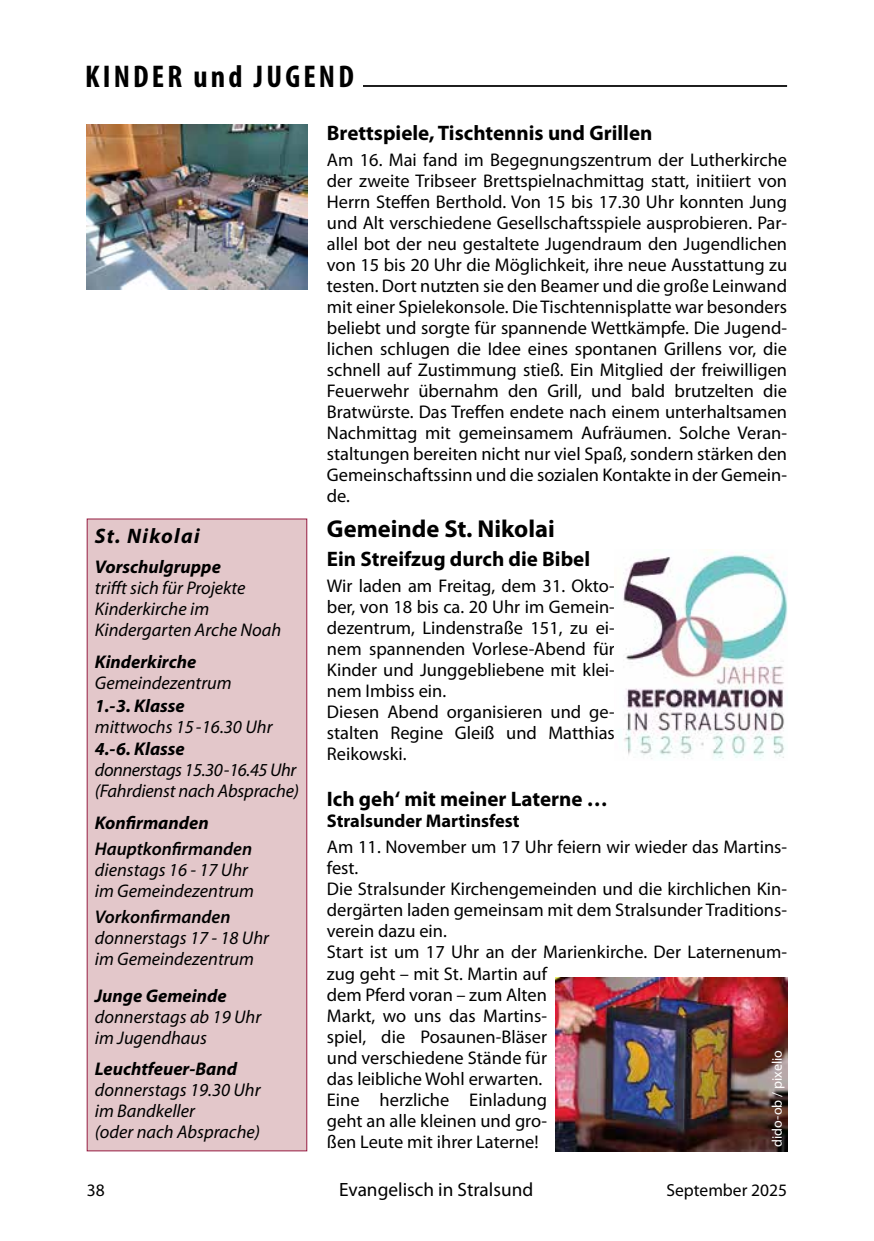
<style>
.page{position:relative;width:874px;height:1241px;background:#fff}
.page>*{position:absolute;margin:0;border:0;box-sizing:border-box;transform-origin:0 0}
.t1{font:700 condensed 31.5px "Myriad Pro";letter-spacing:.1em;color:#000}
.t2{font:700 24.5px "Myriad Pro";color:#000}
.t3{font:700 21px "Myriad Pro";color:#000}
.t4{font:italic 700 21px "Myriad Pro";letter-spacing:.06em;color:#000}
.t5{font:19.25px "Myriad Pro";color:#000}
.t6{font:18.38px/21px "Myriad Pro";color:#000}
.t7{font:italic 18.38px/21px "Myriad Pro";color:#000}
.t8{font:italic 700 18.38px "Myriad Pro";color:#000}
.t9{font:italic 18.38px/21px "Myriad Pro";letter-spacing:-.02em;color:#000}
.t10{font:italic 600 18.38px "Myriad Pro";color:#000}
.t11{font:700 18.38px "Myriad Pro";color:#000}
.t12{font:17.5px "Myriad Pro";color:#000}
.t13{font:14px "Myriad Pro";color:#fff}
</style>
<div class="page">
<hr style="left:363px;top:85px;width:423px;height:2px;background:#000">
<div style="left:87px;top:519px;width:219px;height:631px;background:#e3c7ca"></div>
<div style="left:87px;top:518px;width:220px;height:632px;border:1px solid #971e43"></div>
<img style="left:623px;top:549px;width:163px;height:210px">
<img style="left:555px;top:977px;width:231px;height:174px">
<img style="left:87px;top:125px;width:220px;height:165px">
<h1 class="t1" style="left:85px;top:59px;width:270px">KINDER und JUGEND</h1>
<p class="t4" style="left:95px;top:524px;width:106px">St. Nikolai</p>
<p class="t8" style="left:95px;top:557px;width:127px">Vorschulgruppe</p>
<p class="t7" style="left:95px;top:578px;width:188px">trifft sich für Projekte<br>Kinderkirche im<br>Kindergarten Arche Noah</p>
<p class="t8" style="left:95px;top:651px;width:103px">Kinderkirche</p>
<p class="t7" style="left:95px;top:672px;width:138px">Gemeindezentrum</p>
<p class="t8" style="left:95px;top:695px;width:91px">1.-3. Klasse</p>
<p class="t7" style="left:95px;top:716px;width:179px">mittwochs 15-16.30 Uhr</p>
<p class="t8" style="left:95px;top:739px;width:91px">4.-6. Klasse</p>
<p class="t9" style="left:95px;top:760px;width:206px">donnerstags 15.30-16.45 Uhr (Fahrdienst nach Absprache)</p>
<p class="t8" style="left:95px;top:812px;width:115px">Konfirmanden</p>
<p class="t10" style="left:95px;top:837px;width:159px">Hauptkonfirmanden</p>
<p class="t7" style="left:95px;top:859px;width:161px">dienstags 16 - 17 Uhr im Gemeindezentrum</p>
<p class="t10" style="left:95px;top:905px;width:137px">Vorkonfirmanden</p>
<p class="t7" style="left:95px;top:927px;width:176px">donnerstags 17 - 18 Uhr im Gemeindezentrum</p>
<p class="t8" style="left:95px;top:985px;width:133px">Junge Gemeinde</p>
<p class="t7" style="left:95px;top:1006px;width:168px">donnerstags ab 19 Uhr im Jugendhaus</p>
<p class="t8" style="left:95px;top:1058px;width:144px">Leuchtfeuer-Band</p>
<p class="t7" style="left:95px;top:1079px;width:167px">donnerstags 19.30 Uhr im Bandkeller<br>(oder nach Absprache)</p>
<p class="t3" style="left:327px;top:121px;width:327px">Brettspiele, Tischtennis und Grillen</p>
<p class="t6" style="left:327px;top:149px;width:461px;text-align:justify">Am 16. Mai fand im Begegnungszentrum der Lutherkirche der zweite Tribseer Brettspielnachmittag statt, initiiert von Herrn Steffen Berthold. Von 15 bis 17.30 Uhr konnten Jung und Alt verschiedene Gesellschaftsspiele ausprobieren. Par&shy;allel bot der neu gestaltete Jugendraum den Jugendlichen von 15 bis 20 Uhr die Möglichkeit, ihre neue Ausstattung zu testen. Dort nutzten sie den Beamer und die große Leinwand mit einer Spielekonsole. Die Tischtennisplatte war besonders beliebt und sorgte für spannende Wettkämpfe. Die Jugend&shy;lichen schlugen die Idee eines spontanen Grillens vor, die schnell auf Zustimmung stieß. Ein Mitglied der freiwilligen Feuerwehr übernahm den Grill, und bald brutzelten die Bratwürste. Das Treffen endete nach einem unterhaltsamen Nachmittag mit gemeinsamem Aufräumen. Solche Veran&shy;staltungen bereiten nicht nur viel Spaß, sondern stärken den Gemeinschaftssinn und die sozialen Kontakte in der Gemein&shy;de.</p>
<h2 class="t2" style="left:327px;top:515px;width:229px">Gemeinde St. Nikolai</h2>
<p class="t3" style="left:327px;top:546px;width:264px">Ein Streifzug durch die Bibel</p>
<p class="t6" style="left:327px;top:575px;width:289px">Wir laden am Freitag, dem 31. Okto&shy;ber, von 18 bis ca. 20 Uhr im Gemein&shy;dezentrum, Lindenstraße 151, zu ei&shy;nem spannenden Vorlese-Abend für<br>Kinder und Junggebliebene mit klei&shy;nem Imbiss ein.<br>Diesen Abend organisieren und ge&shy;stalten Regine Gleiß und Matthias<br>Reikowski.</p>
<p class="t3" style="left:327px;top:787px;width:282px">Ich geh‘ mit meiner Laterne …</p>
<p class="t11" style="left:327px;top:810px;width:194px">Stralsunder Martinsfest</p>
<p class="t6" style="left:327px;top:836px;width:461px">Am 11. November um 17 Uhr feiern wir wieder das Martins&shy;fest.<br>Die Stralsunder Kirchengemeinden und die kirchlichen Kin&shy;dergärten laden gemeinsam mit dem Stralsunder Traditions&shy;verein dazu ein.<br>Start ist um 17 Uhr an der Marienkirche. Der Laternenum-</p>
<p class="t6" style="left:327px;top:963px;width:221px">zug geht – mit St. Martin auf dem Pferd voran – zum Alten<br>Markt, wo uns das Martins&shy;spiel, die Posaunen-Bläser und verschiedene Stände für das leibliche Wohl erwarten.<br>Eine herzliche Einladung geht an alle kleinen und gro&shy;ßen Leute mit ihrer Laterne!</p>
<p class="t13" style="left:769px;top:1146px;width:98px;rotate:-90deg">dido-ob / pixelio</p>
<p class="t12" style="left:87px;top:1180px;width:19px">38</p>
<p class="t5" style="left:339px;top:1178px;width:195px">Evangelisch in Stralsund</p>
<p class="t12" style="left:666px;top:1180px;width:122px">September 2025</p>
</div>
